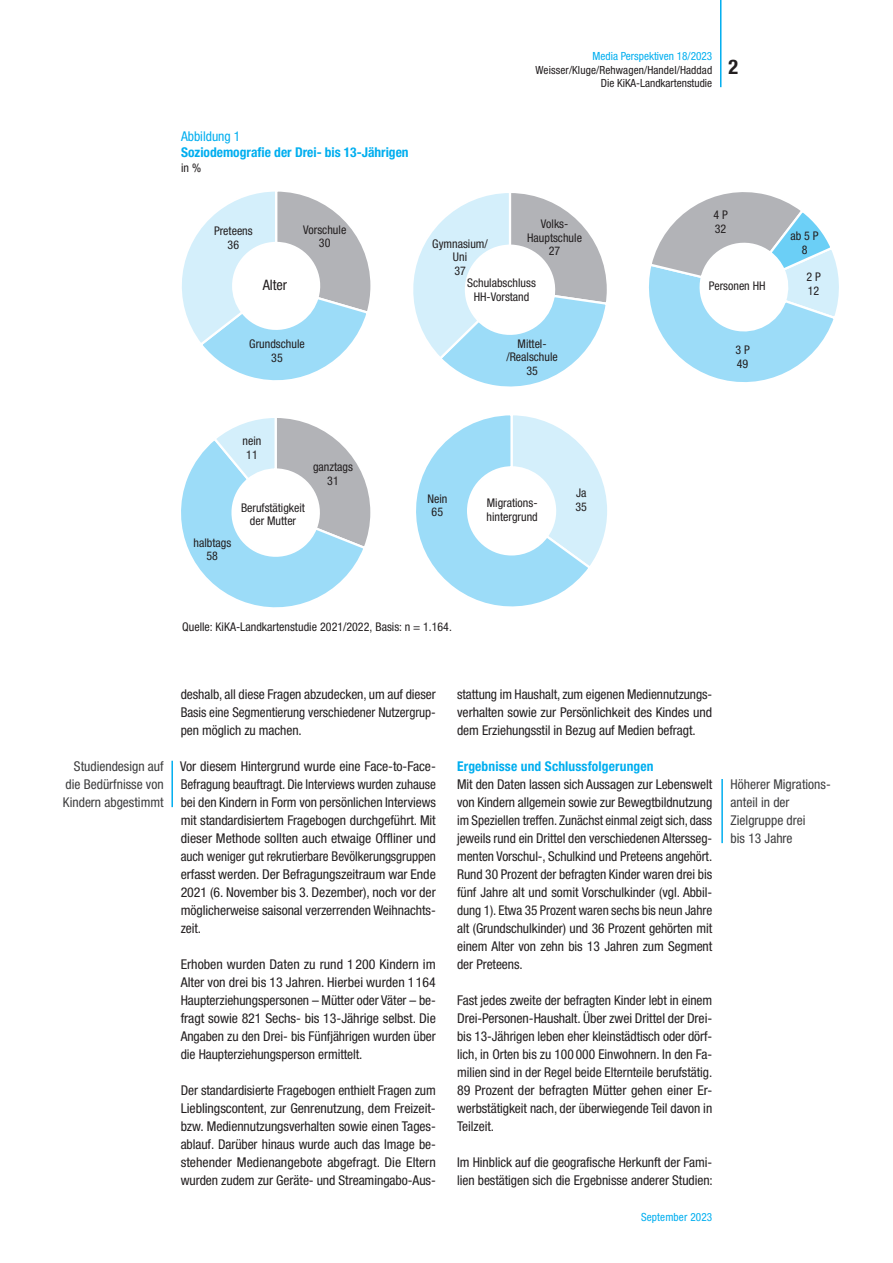
<style>
.page{position:relative;width:893px;height:1263px;background:#fff}
.page>*{position:absolute;margin:0;border:0;box-sizing:border-box;transform-origin:0 0}
.t1{font:700 condensed 20.25px "Helvetica Neue LT Std";color:#231f20}
.t2{font:condensed 14.4px "Helvetica Neue LT Std";color:#231f20}
.t3{font:condensed 13.5px/18px "Helvetica Neue LT Std";letter-spacing:-.005em;color:#231f20;text-align:justify}
.t4{font:condensed 13.5px/18px "Helvetica Neue LT Std";color:#3e3e3f;text-align:justify}
.t5{font:700 condensed 13.5px "Helvetica Neue LT Std";color:#00aeef}
.t6{font:condensed 13.5px "Helvetica Neue LT Std";letter-spacing:-.005em;color:#00aeef}
.t7{font:condensed 12px/13.8px "Helvetica Neue LT Std";color:#231f20;text-align:center}
.t8{font:condensed 11.25px/13.5px "Helvetica Neue LT Std";letter-spacing:.01em;color:#231f20;text-align:right}
.t9{font:condensed 11.25px "Helvetica Neue LT Std";color:#00aeef}
</style>
<div class="page">
<hr style="left:720px;top:0;width:1px;height:87px;background:#00aeef">
<hr style="left:171px;top:761px;width:2px;height:46px;background:#00aeef">
<hr style="left:721px;top:779px;width:2px;height:64px;background:#00aeef">
<svg style="left:181px;top:418px;width:190px;height:190px"></svg>
<svg style="left:182px;top:191px;width:189px;height:190px"></svg>
<svg style="left:413px;top:193px;width:194px;height:194px"></svg>
<svg style="left:649px;top:192px;width:190px;height:190px"></svg>
<svg style="left:416px;top:415px;width:191px;height:192px"></svg>
<p class="t6" style="left:181px;top:129px;width:61px">Abbildung 1</p>
<p class="t5" style="left:181px;top:144px;width:229px">Soziodemografie der Drei- bis 13-Jährigen</p>
<p class="t7" style="left:181px;top:161px;width:21px">in %</p>
<p class="t7" style="left:214px;top:224px;width:40px">Preteens<br>36</p>
<p class="t2" style="left:263px;top:276px;width:26px">Alter</p>
<p class="t7" style="left:303px;top:222px;width:45px">Vorschule<br>30</p>
<p class="t7" style="left:249px;top:337px;width:57px">Grundschule<br>35</p>
<p class="t9" style="left:593px;top:50px;width:121px">Media Perspektiven 18/2023</p>
<p class="t8" style="left:535px;top:63px;width:178px">Weisser/Kluge/Rehwagen/Handel/Haddad<br>Die KiKA-Landkartenstudie</p>
<h1 class="t1" style="left:728px;top:54px;width:11px">2</h1>
<p class="t7" style="left:527px;top:217px;width:56px">Volks-<br>Hauptschule<br>27</p>
<p class="t7" style="left:432px;top:236px;width:57px">Gymnasium/<br>Uni<br>37</p>
<p class="t7" style="left:467px;top:276px;width:70px">Schulabschluss<br>HH-Vorstand</p>
<p class="t7" style="left:506px;top:337px;width:53px">Mittel-/Realschule<br>35</p>
<p class="t7" style="left:713px;top:208px;width:16px;text-align:left">4 P<br>32</p>
<p class="t7" style="left:709px;top:278px;width:58px">Personen HH</p>
<p class="t7" style="left:735px;top:343px;width:16px;text-align:left">3 P<br>49</p>
<p class="t7" style="left:193px;top:535px;width:39px">halbtags<br>58</p>
<p class="t7" style="left:243px;top:433px;width:20px">nein<br>11</p>
<p class="t7" style="left:241px;top:500px;width:66px">Berufstätigkeit der Mutter</p>
<p class="t7" style="left:313px;top:460px;width:41px">ganztags<br>31</p>
<p class="t7" style="left:427px;top:491px;width:21px">Nein<br>65</p>
<p class="t7" style="left:487px;top:496px;width:53px;text-align:left">Migrations&shy;hintergrund</p>
<p class="t7" style="left:575px;top:486px;width:13px;text-align:left">Ja<br>35</p>
<p class="t7" style="left:790px;top:229px;width:30px">ab 5 P<br>8</p>
<p class="t7" style="left:806px;top:270px;width:16px;text-align:left">2 P<br>12</p>
<p class="t7" style="left:182px;top:619px;width:271px">Quelle: KiKA-Landkartenstudie 2021/2022, Basis: n = 1.164.</p>
<p class="t4" style="left:63px;top:757px;width:102px;text-indent:11px">Studiendesign auf die Bedürfnisse von Kindern abgestimmt</p>
<p class="t3" style="left:181px;top:685px;width:257px">deshalb, all diese Fragen abzudecken, um auf dieser Basis eine Segmentierung verschiedener Nutzergrup&shy;pen möglich zu machen.</p>
<p class="t3" style="left:180px;top:757px;width:257px">Vor diesem Hintergrund wurde eine Face-to-Face-Befragung beauftragt. Die Interviews wurden zuhause bei den Kindern in Form von persönlichen Interviews mit standardisiertem Fragebogen durchgeführt. Mit dieser Methode sollten auch etwaige Offliner und auch weniger gut rekrutierbare Bevölkerungsgruppen erfasst werden. Der Befragungszeitraum war Ende 2021 (6. November bis 3. Dezember), noch vor der möglicherweise saisonal verzerrenden Weihnachts&shy;zeit.</p>
<p class="t3" style="left:181px;top:955px;width:257px">Erhoben wurden Daten zu rund 1 200 Kindern im Alter von drei bis 13 Jahren. Hierbei wurden 1164<br>Haupterziehungspersonen – Mütter oder Väter – be&shy;fragt sowie 821 Sechs- bis 13-Jährige selbst. Die Angaben zu den Drei- bis Fünfjährigen wurden über die Haupterziehungsperson ermittelt.</p>
<p class="t3" style="left:181px;top:1081px;width:257px">Der standardisierte Fragebogen enthielt Fragen zum Lieblingscontent, zur Genrenutzung, dem Freizeit&shy;bzw. Mediennutzungsverhalten sowie einen Tages&shy;ablauf. Darüber hinaus wurde auch das Image be&shy;stehender Medienangebote abgefragt. Die Eltern wurden zudem zur Geräte- und Streamingabo-Aus-</p>
<p class="t3" style="left:457px;top:685px;width:257px">stattung im Haushalt, zum eigenen Mediennutzungs&shy;verhalten sowie zur Persönlichkeit des Kindes und dem Erziehungsstil in Bezug auf Medien befragt.</p>
<p class="t5" style="left:457px;top:758px;width:198px">Ergebnisse und Schlussfolgerungen</p>
<p class="t3" style="left:457px;top:775px;width:257px">Mit den Daten lassen sich Aussagen zur Lebenswelt von Kindern allgemein sowie zur Bewegtbildnutzung im Speziellen treffen. Zunächst einmal zeigt sich, dass jeweils rund ein Drittel den verschiedenen Altersseg&shy;menten Vorschul-, Schulkind und Preteens angehört.<br>Rund 30 Prozent der befragten Kinder waren drei bis fünf Jahre alt und somit Vorschulkinder (vgl. Abbil&shy;dung 1). Etwa 35 Prozent waren sechs bis neun Jahre alt (Grundschulkinder) und 36 Prozent gehörten mit einem Alter von zehn bis 13 Jahren zum Segment der Preteens.</p>
<p class="t3" style="left:457px;top:991px;width:257px">Fast jedes zweite der befragten Kinder lebt in einem Drei-Personen-Haushalt. Über zwei Drittel der Drei&shy;bis 13-Jährigen leben eher kleinstädtisch oder dörf&shy;lich, in Orten bis zu 100 000 Einwohnern. In den Fa&shy;milien sind in der Regel beide Elternteile berufstätig.<br>89 Prozent der befragten Mütter gehen einer Er&shy;werbstätigkeit nach, der überwiegende Teil davon in Teilzeit.</p>
<p class="t3" style="left:457px;top:1153px;width:257px">Im Hinblick auf die geografische Herkunft der Fami&shy;lien bestätigen sich die Ergebnisse anderer Studien:</p>
<p class="t9" style="left:641px;top:1211px;width:73px">September 2023</p>
<p class="t4" style="left:731px;top:775px;width:102px;text-align:left">Höherer Migrations&shy;anteil in der<br>Zielgruppe drei<br>bis 13 Jahre</p>
</div>
